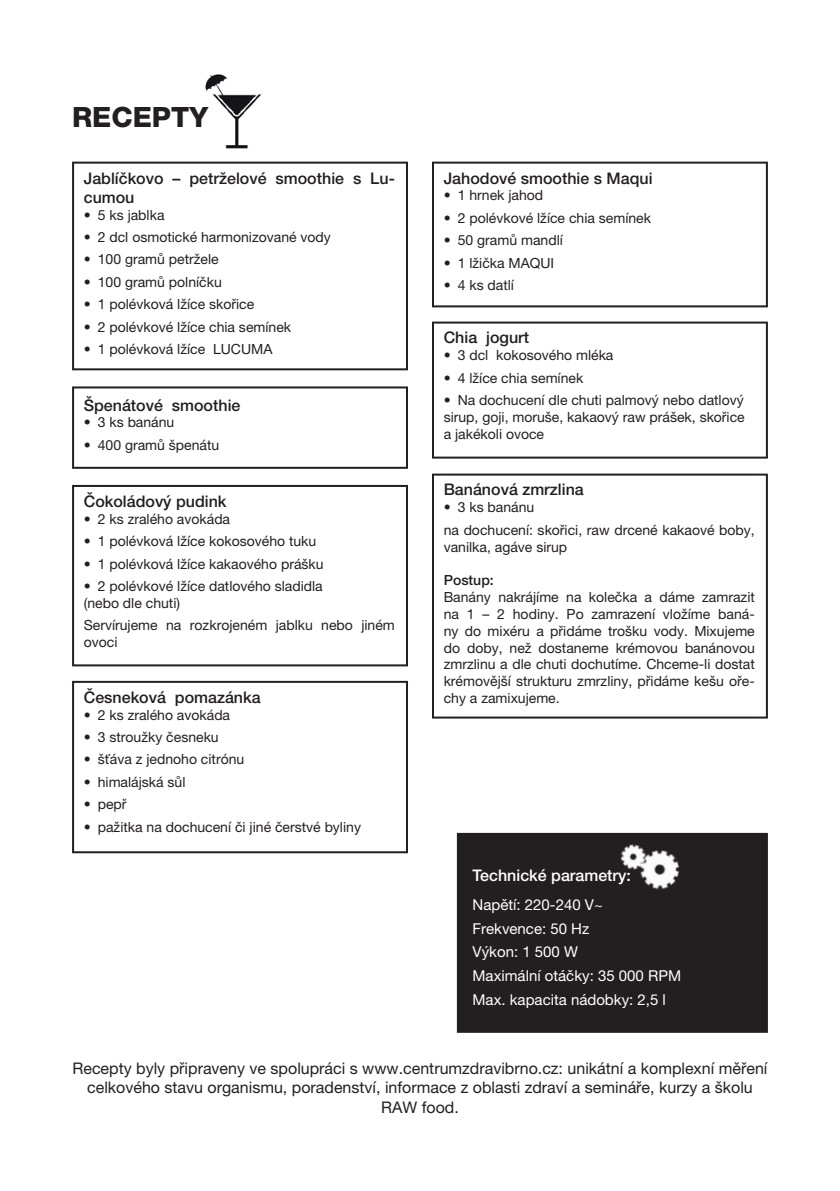
<style>
.page{position:relative;width:840px;height:1191px;background:#fff}
.page>*{position:absolute;margin:0;border:0;box-sizing:border-box;transform-origin:0 0}
.t1{font:800 28px "Helvetica Neue LT Pro";color:#231f20}
.t2{font:16px/19.2px "Helvetica Neue LT Pro";color:#231f20;text-align:center}
.t3{font:500 16px/19.2px "Helvetica Neue LT Pro";color:#231f20}
.t4{font:500 16px "Helvetica Neue LT Pro";color:#fff}
.t5{font:15px/23.6px "Helvetica Neue LT Pro";color:#fff}
.t6{font:14px/16.8px "Helvetica Neue LT Pro";color:#231f20}
.t7{font:500 14px "Helvetica Neue LT Pro";color:#231f20}
</style>
<div class="page">
<img style="left:205px;top:74px;width:57px;height:75px">
<div style="left:72px;top:162px;width:336px;height:208px;border:2px solid #231f20"></div>
<div style="left:432px;top:162px;width:335px;height:145px;border:2px solid #231f20"></div>
<div style="left:72px;top:386px;width:336px;height:83px;border:2px solid #231f20"></div>
<div style="left:72px;top:485px;width:336px;height:181px;border:2px solid #231f20"></div>
<div style="left:72px;top:681px;width:336px;height:172px;border:2px solid #231f20"></div>
<div style="left:432px;top:473px;width:335px;height:245px;border:2px solid #231f20"></div>
<div style="left:432px;top:321px;width:335px;height:137px;border:2px solid #231f20"></div>
<div style="left:457px;top:833px;width:309px;height:199px;background:#231f20"></div>
<div style="left:456px;top:833px;width:311px;height:199px;border:2px solid #231f20"></div>
<img style="left:600px;top:833px;width:105px;height:57px">
<h1 class="t1" style="left:72px;top:101px;width:137px">RECEPTY</h1>
<p class="t3" style="left:84px;top:168px;width:312px">Jablíčkovo – petrželové smoothie s Lu&shy;cumou</p>
<p class="t6" style="left:84px;top:206px;width:82px">• 5 ks jablka</p>
<p class="t6" style="left:84px;top:228px;width:248px">• 2 dcl osmotické harmonizované vody</p>
<p class="t6" style="left:84px;top:251px;width:136px">• 100 gramů petržele</p>
<p class="t6" style="left:84px;top:273px;width:139px">• 100 gramů polníčku</p>
<p class="t6" style="left:84px;top:296px;width:172px">• 1 polévková lžíce skořice</p>
<p class="t6" style="left:84px;top:318px;width:209px">• 2 polévkové lžíce chia semínek</p>
<p class="t6" style="left:84px;top:341px;width:190px">• 1 polévková lžíce LUCUMA</p>
<p class="t3" style="left:84px;top:395px;width:158px">Špenátové smoothie</p>
<p class="t6" style="left:84px;top:414px;width:92px">• 3 ks banánu</p>
<p class="t6" style="left:84px;top:436px;width:137px">• 400 gramů špenátu</p>
<p class="t3" style="left:84px;top:491px;width:144px">Čokoládový pudink</p>
<p class="t6" style="left:84px;top:510px;width:148px">• 2 ks zralého avokáda</p>
<p class="t6" style="left:84px;top:532px;width:234px">• 1 polévková lžíce kokosového tuku</p>
<p class="t6" style="left:84px;top:555px;width:241px">• 1 polévková lžíce kakaového prášku</p>
<p class="t6" style="left:84px;top:577px;width:240px">• 2 polévkové lžíce datlového sladidla (nebo dle chuti)</p>
<p class="t6" style="left:84px;top:617px;width:312px">Servírujeme na rozkrojeném jablku nebo jiném ovoci</p>
<p class="t3" style="left:84px;top:687px;width:178px">Česneková pomazánka</p>
<p class="t6" style="left:84px;top:706px;width:148px">• 2 ks zralého avokáda</p>
<p class="t6" style="left:84px;top:728px;width:136px">• 3 stroužky česneku</p>
<p class="t6" style="left:84px;top:751px;width:162px">• šťáva z jednoho citrónu</p>
<p class="t6" style="left:84px;top:773px;width:103px">• himalájská sůl</p>
<p class="t6" style="left:84px;top:796px;width:44px">• pepř</p>
<p class="t6" style="left:84px;top:818px;width:278px">• pažitka na dochucení či jiné čerstvé byliny</p>
<p class="t3" style="left:443px;top:168px;width:210px">Jahodové smoothie s Maqui</p>
<p class="t6" style="left:443px;top:187px;width:101px">• 1 hrnek jahod</p>
<p class="t6" style="left:443px;top:209px;width:209px">• 2 polévkové lžíce chia semínek</p>
<p class="t6" style="left:443px;top:232px;width:121px">• 50 gramů mandlí</p>
<p class="t6" style="left:443px;top:254px;width:112px">• 1 lžička MAQUI</p>
<p class="t6" style="left:443px;top:277px;width:72px">• 4 ks datlí</p>
<p class="t3" style="left:443px;top:328px;width:87px">Chia jogurt</p>
<p class="t6" style="left:443px;top:347px;width:171px">• 3 dcl kokosového mléka</p>
<p class="t6" style="left:443px;top:369px;width:141px">• 4 lžíce chia semínek</p>
<p class="t6" style="left:443px;top:391px;width:302px;text-align:justify">• Na dochucení dle chuti palmový nebo datlový sirup, goji, moruše, kakaový raw prášek, skořice a jakékoli ovoce</p>
<p class="t3" style="left:443px;top:480px;width:141px">Banánová zmrzlina</p>
<p class="t6" style="left:443px;top:496px;width:312px;line-height:22.4px">• 3 ks banánu<br>na dochucení: skořici, raw drcené kakaové boby,</p>
<p class="t6" style="left:443px;top:538px;width:125px">vanilka, agáve sirup</p>
<p class="t7" style="left:443px;top:572px;width:52px">Postup:</p>
<p class="t6" style="left:443px;top:588px;width:312px;text-align:justify">Banány nakrájíme na kolečka a dáme zamrazit na 1 – 2 hodiny. Po zamrazení vložíme baná&shy;ny do mixéru a přidáme trošku vody. Mixujeme do doby, než dostaneme krémovou banánovou zmrzlinu a dle chuti dochutíme. Chceme-li dostat krémovější strukturu zmrzliny, přidáme kešu oře&shy;chy a zamixujeme.</p>
<p class="t4" style="left:472px;top:865px;width:160px">Technické parametry:</p>
<p class="t5" style="left:472px;top:892px;width:210px">Napětí: 220-240 V~<br>Frekvence: 50 Hz<br>Výkon: 1 500 W<br>Maximální otáčky: 35 000 RPM<br>Max. kapacita nádobky: 2,5 l</p>
<p class="t2" style="left:72px;top:1058px;width:696px">Recepty byly připraveny ve spolupráci s www.centrumzdravibrno.cz: unikátní a komplexní měření celkového stavu organismu, poradenství, informace z oblasti zdraví a semináře, kurzy a školu<br>RAW food.</p>
</div>
